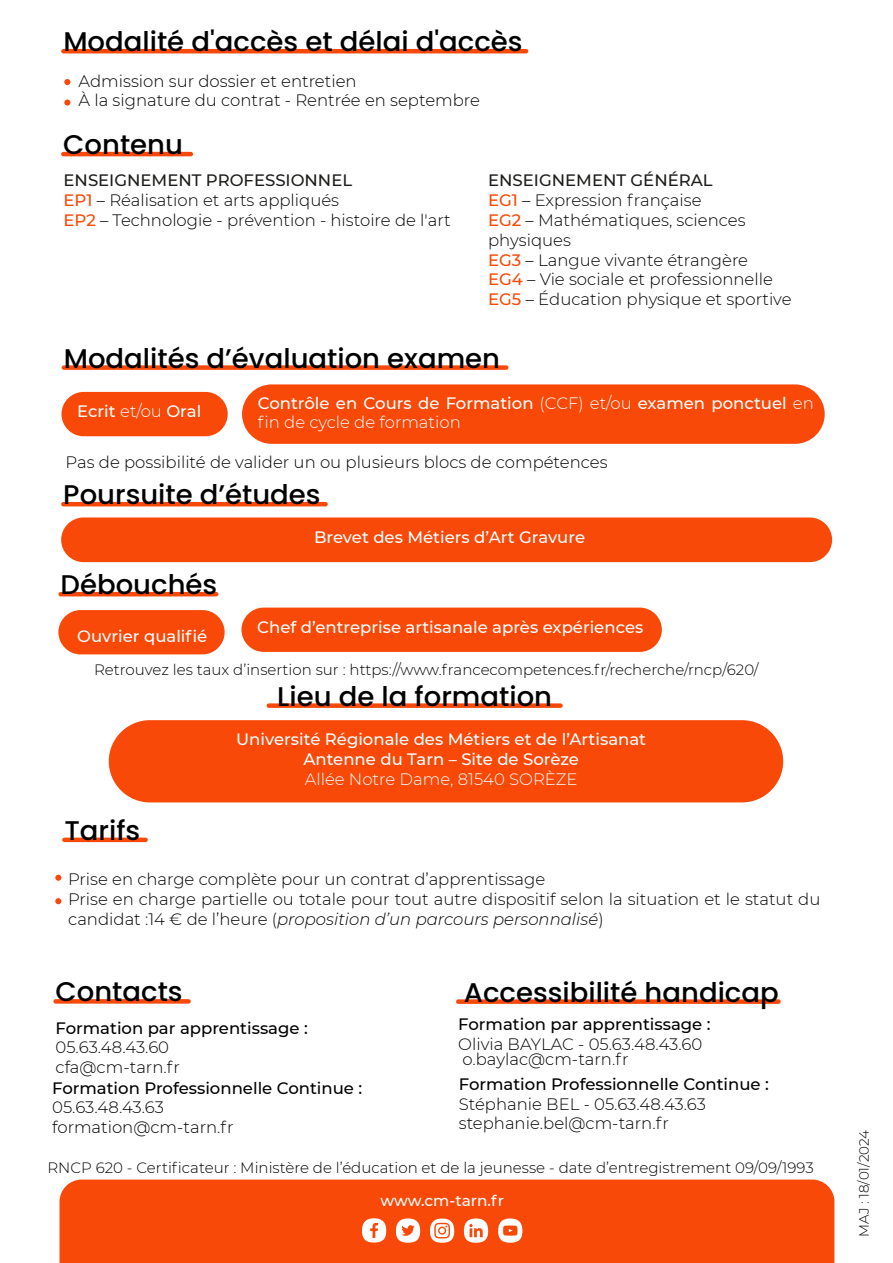
<style>
.page{position:relative;width:893px;height:1263px;background:#fff}
.page>*{position:absolute;margin:0;border:0;box-sizing:border-box;transform-origin:0 0}
.t1{font:500 27px "Poppins";color:#000}
.t2{font:500 27px "Poppins";color:#010101}
.t3{font:300 16.5px/19.8px "Montserrat";color:#000}
.t4{font:500 16.5px/19.8px "Montserrat";color:#fff;text-align:center}
.t5{font:500 16.5px "Montserrat";color:#000}
.t6{font:300 16.5px/19.8px "Montserrat";color:#010101}
.t7{font:500 16.5px "Montserrat";color:#010101}
.t8{font:300 16.5px "Montserrat";color:#fff}
.t9{font:500 15.3px "Montserrat";color:#fff}
.t10{font:300 15px "Montserrat";color:#000}
.t11{font:300 13.5px "Montserrat";color:#000}
.s1{font-weight:500;color:#1d1d1b}
.s2{font-weight:500;color:#f84908}
.s3{font-weight:300}
.s4{font-style:italic}
</style>
<div class="page">
<div style="left:109px;top:720px;width:674px;height:82px;background:#f84908;border-radius:41px"></div>
<hr style="left:63px;top:152px;width:128px;height:4px;background:#f84908">
<hr style="left:63px;top:502px;width:263px;height:4px;background:#f84908">
<div style="left:269px;top:703px;width:292px;height:5px;background:#f84908"></div>
<div style="left:56px;top:999px;width:133px;height:5px;background:#f84908"></div>
<div style="left:458px;top:999px;width:320px;height:5px;background:#f84908"></div>
<div style="left:61px;top:517px;width:771px;height:45px;background:#f84908;border-radius:22px"></div>
<hr style="left:64px;top:838px;width:82px;height:4px;background:#f84908">
<svg style="left:55px;top:875px;width:6px;height:6px"></svg>
<svg style="left:55px;top:898px;width:6px;height:6px"></svg>
<hr style="left:63px;top:49px;width:463px;height:4px;background:#f84908">
<svg style="left:64px;top:79px;width:6px;height:6px"></svg>
<svg style="left:64px;top:100px;width:6px;height:6px"></svg>
<div style="left:61px;top:392px;width:167px;height:44px;background:#f84908;border-radius:22px"></div>
<div style="left:64px;top:365px;width:442px;height:5px;background:#f84908"></div>
<div style="left:58px;top:610px;width:167px;height:44px;background:#f84908;border-radius:22px"></div>
<div style="left:241px;top:608px;width:421px;height:44px;background:#f84908;border-radius:22px"></div>
<div style="left:242px;top:384px;width:583px;height:60px;background:#f84908;border-radius:30px"></div>
<div style="left:60px;top:1179px;width:774px;height:84px;background:#f84908"></div>
<div style="left:396px;top:1218px;width:24px;height:25px;background:#fff;border-radius:50%"></div>
<div style="left:498px;top:1218px;width:24px;height:25px;background:#fff;border-radius:50%"></div>
<div style="left:464px;top:1218px;width:24px;height:25px;background:#fff;border-radius:50%"></div>
<div style="left:430px;top:1218px;width:24px;height:25px;background:#fff;border-radius:50%"></div>
<div style="left:362px;top:1218px;width:24px;height:24px;background:#fff;border-radius:50%"></div>
<svg style="left:401px;top:1225px;width:14px;height:11px"></svg>
<svg style="left:469px;top:1224px;width:14px;height:13px"></svg>
<svg style="left:434px;top:1223px;width:16px;height:15px"></svg>
<svg style="left:370px;top:1223px;width:8px;height:15px"></svg>
<svg style="left:503px;top:1225px;width:15px;height:11px"></svg>
<hr style="left:61px;top:592px;width:155px;height:4px;background:#f84908">
<h1 class="t2" style="left:63px;top:26px;width:461px">Modalité d'accès et délai d'accès</h1>
<p class="t3" style="left:79px;top:70px;width:403px">Admission sur dossier et entretien<br>À la signature du contrat - Rentrée en septembre</p>
<h1 class="t1" style="left:63px;top:129px;width:121px">Contenu</h1>
<p class="t3" style="left:64px;top:170px;width:389px"><span class="s1">ENSEIGNEMENT PROFESSIONNEL<br></span><span class="s2">EP1</span> – Réalisation et arts appliqués<br><span class="s2">EP2</span> – Technologie - prévention - histoire de l'art</p>
<p class="t3" style="left:488px;top:170px;width:305px"><span class="s1">ENSEIGNEMENT GÉNÉRAL<br></span><span class="s2">EG1</span> – Expression française<br><span class="s2">EG2</span> – Mathématiques, sciences physiques<br><span class="s2">EG3</span> – Langue vivante étrangère<br><span class="s2">EG4</span> – Vie sociale et professionnelle<br><span class="s2">EG5</span> – Éducation physique et sportive</p>
<h1 class="t1" style="left:64px;top:342px;width:438px">Modalités d’évaluation examen</h1>
<p class="t4" style="left:77px;top:401px;width:126px">Ecrit <span class="s3">et/ou</span> Oral</p>
<p class="t4" style="left:258px;top:392px;width:557px;text-align:left">Contrôle en Cours de Formation <span class="s3">(CCF) et/ou</span> examen ponctuel <span class="s3">en fin de cycle de formation</span></p>
<p class="t3" style="left:66px;top:451px;width:543px">Pas de possibilité de valider un ou plusieurs blocs de compétences</p>
<h1 class="t1" style="left:63px;top:479px;width:259px">Poursuite d’études</h1>
<h1 class="t1" style="left:61px;top:569px;width:158px">Débouchés</h1>
<p class="t4" style="left:77px;top:626px;width:132px">Ouvrier qualifié</p>
<p class="t4" style="left:314px;top:526px;width:273px">Brevet des Métiers d’Art Gravure</p>
<p class="t4" style="left:257px;top:616px;width:388px">Chef d’entreprise artisanale après expériences</p>
<p class="t10" style="left:94px;top:659px;width:666px">Retrouvez les taux d’insertion sur : https://www.francecompetences.fr/recherche/rncp/620/</p>
<h1 class="t1" style="left:277px;top:680px;width:276px">Lieu de la formation</h1>
<p class="t4" style="left:236px;top:729px;width:411px">Université Régionale des Métiers et de l’Artisanat<br>Antenne du Tarn – Site de Sorèze</p>
<p class="t8" style="left:305px;top:768px;width:274px">Allée Notre Dame, 81540 SORÈZE</p>
<h1 class="t1" style="left:64px;top:815px;width:77px">Tarifs</h1>
<p class="t3" style="left:68px;top:869px;width:754px">Prise en charge complète pour un contrat d’apprentissage<br>Prise en charge partielle ou totale pour tout autre dispositif selon la situation et le statut du candidat :14 € de l’heure (<span class="s4">proposition d’un parcours personnalisé</span>)</p>
<h1 class="t1" style="left:56px;top:976px;width:129px">Contacts</h1>
<p class="t5" style="left:56px;top:1016px;width:254px">Formation par apprentissage :</p>
<p class="t3" style="left:56px;top:1037px;width:126px">05.63.48.43.60 cfa@cm-tarn.fr</p>
<p class="t5" style="left:52px;top:1076px;width:312px">Formation Professionnelle Continue :</p>
<p class="t3" style="left:52px;top:1097px;width:183px">05.63.48.43.63 formation@cm-tarn.fr</p>
<h1 class="t1" style="left:464px;top:976px;width:316px">Accessibilité handicap</h1>
<p class="t5" style="left:458px;top:1013px;width:254px">Formation par apprentissage :</p>
<p class="t3" style="left:458px;top:1033px;width:246px">Olivia BAYLAC - 05.63.48.43.60</p>
<p class="t7" style="left:459px;top:1072px;width:312px">Formation Professionnelle Continue :</p>
<p class="t6" style="left:459px;top:1093px;width:249px">Stéphanie BEL - 05.63.48.43.63 stephanie.bel@cm-tarn.fr</p>
<p class="t3" style="left:463px;top:1049px;width:167px">o.baylac@cm-tarn.fr</p>
<p class="t10" style="left:48px;top:1158px;width:768px">RNCP 620 - Certificateur : Ministère de l’éducation et de la jeunesse - date d’entregistrement 09/09/1993</p>
<p class="t9" style="left:380px;top:1190px;width:125px">www.cm-tarn.fr</p>
<p class="t11" style="left:855px;top:1237px;width:108px;rotate:-90deg">MAJ : 18/01/2024</p>
</div>
